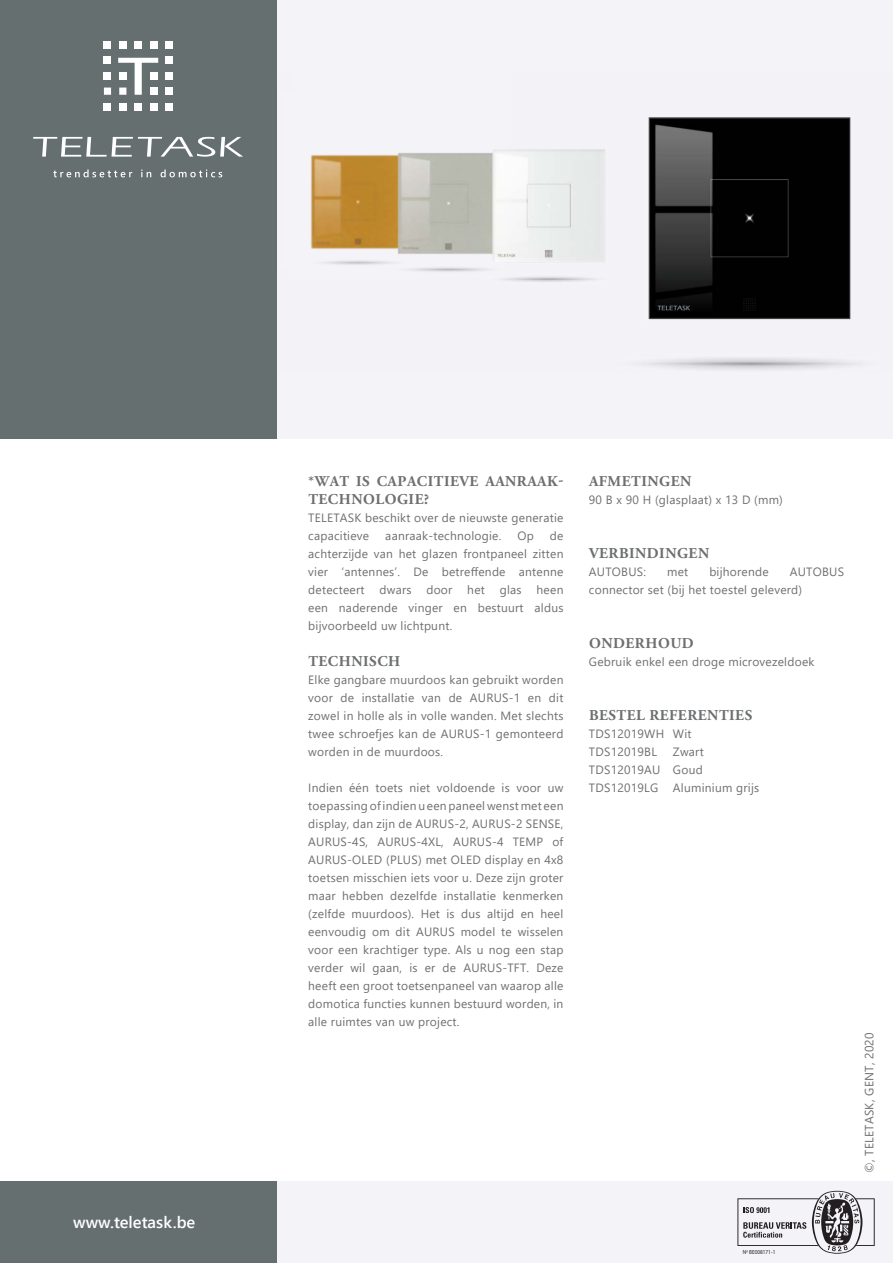
<style>
.page{position:relative;width:893px;height:1263px;background:#fff}
.page>*{position:absolute;margin:0;border:0;box-sizing:border-box;transform-origin:0 0}
.t1{font:600 16.5px "Segoe UI";color:#fff}
.t2{font:700 15px/18px "Adobe Garamond Pro";letter-spacing:.035em;color:#6d6f71}
.t3{font:12px/18px "Segoe UI";letter-spacing:.02em;color:#6d6f71}
.t4{font:condensed 5.85px "Helvetica";color:#231f20;scale:.9 1}
</style>
<div class="page">
<div style="left:276px;top:0;width:617px;height:438px;background:#f4f3f8"></div>
<div style="left:276px;top:1181px;width:617px;height:82px;background:#f4f3f8"></div>
<div style="left:0;top:0;width:276px;height:438px;background:#656f70"></div>
<div style="left:0;top:1181px;width:276px;height:82px;background:#656f70"></div>
<svg style="left:53px;top:169px;width:79px;height:8px"></svg>
<svg style="left:141px;top:170px;width:10px;height:7px"></svg>
<svg style="left:161px;top:169px;width:61px;height:8px"></svg>
<div style="left:165px;top:41px;width:7px;height:7px;background:#fff"></div>
<div style="left:165px;top:57px;width:7px;height:7px;background:#fff"></div>
<div style="left:165px;top:72px;width:7px;height:7px;background:#fff"></div>
<div style="left:165px;top:88px;width:7px;height:7px;background:#fff"></div>
<div style="left:165px;top:103px;width:7px;height:7px;background:#fff"></div>
<div style="left:150px;top:41px;width:7px;height:7px;background:#fff"></div>
<div style="left:150px;top:103px;width:7px;height:7px;background:#fff"></div>
<div style="left:135px;top:41px;width:7px;height:7px;background:#fff"></div>
<div style="left:135px;top:103px;width:7px;height:7px;background:#fff"></div>
<div style="left:119px;top:41px;width:7px;height:7px;background:#fff"></div>
<svg style="left:118px;top:58px;width:40px;height:37px"></svg>
<div style="left:119px;top:72px;width:7px;height:7px;background:#fff"></div>
<div style="left:119px;top:88px;width:7px;height:7px;background:#fff"></div>
<div style="left:119px;top:103px;width:7px;height:7px;background:#fff"></div>
<div style="left:104px;top:41px;width:7px;height:7px;background:#fff"></div>
<div style="left:104px;top:57px;width:7px;height:7px;background:#fff"></div>
<div style="left:104px;top:72px;width:7px;height:7px;background:#fff"></div>
<div style="left:104px;top:88px;width:7px;height:7px;background:#fff"></div>
<div style="left:104px;top:103px;width:7px;height:7px;background:#fff"></div>
<svg style="left:33px;top:137px;width:210px;height:20px"></svg>
<svg style="left:737px;top:1191px;width:138px;height:63px"></svg>
<img style="left:276px;top:72px;width:582px;height:301px">
<h1 class="t1" style="left:73px;top:1209px;width:124px">www.teletask.be</h1>
<p class="t2" style="left:308px;top:473px;width:257px">*WAT IS CAPACITIEVE AANRAAK-<br>TECHNOLOGIE?</p>
<p class="t3" style="left:308px;top:509px;width:257px">TELETASK beschikt over de nieuwste generatie capacitieve</p>
<p class="t3" style="left:308px;top:527px;width:257px;text-align:justify;text-indent:242px">de achterzijde van het glazen frontpaneel zitten vier ‘antennes’. De betreffende antenne detecteert dwars door het glas heen een naderende vinger en bestuurt aldus bijvoorbeeld uw lichtpunt.</p>
<p class="t2" style="left:308px;top:653px;width:93px">TECHNISCH</p>
<p class="t3" style="left:308px;top:671px;width:257px;text-align:justify">Elke gangbare muurdoos kan gebruikt worden voor de installatie van de AURUS-1 en dit zowel in holle als in volle wanden. Met slechts twee schroefjes kan de AURUS-1 gemonteerd worden in de muurdoos.</p>
<p class="t3" style="left:308px;top:779px;width:257px;text-align:justify">Indien één toets niet voldoende is voor uw toepassing of indien u een paneel wenst met een display, dan zijn de AURUS-2, AURUS-2 SENSE, AURUS-4S, AURUS-4XL, AURUS-4 TEMP of AURUS-OLED (PLUS) met OLED display en 4x8 toetsen misschien iets voor u. Deze zijn groter maar hebben dezelfde installatie kenmerken (zelfde muurdoos). Het is dus altijd en heel eenvoudig om dit AURUS model te wisselen voor een krachtiger type. Als u nog een stap verder wil gaan, is er de AURUS-TFT. Deze heeft een groot toetsenpaneel van waarop alle domotica functies kunnen bestuurd worden, in alle ruimtes van uw project.</p>
<p class="t3" style="left:385px;top:527px;width:118px">aanraak-technologie.</p>
<p class="t3" style="left:517px;top:527px;width:18px">Op</p>
<p class="t2" style="left:589px;top:473px;width:104px">AFMETINGEN</p>
<p class="t3" style="left:589px;top:491px;width:195px">90 B x 90 H (glasplaat) x 13 D (mm)</p>
<p class="t2" style="left:589px;top:545px;width:122px">VERBINDINGEN</p>
<p class="t3" style="left:589px;top:563px;width:59px">AUTOBUS:</p>
<p class="t3" style="left:667px;top:563px;width:23px">met</p>
<p class="t3" style="left:709px;top:563px;width:61px">bijhorende</p>
<p class="t3" style="left:589px;top:563px;width:257px;text-indent:201px">AUTOBUS connector set (bij het toestel geleverd)</p>
<p class="t2" style="left:589px;top:635px;width:106px">ONDERHOUD</p>
<p class="t3" style="left:589px;top:653px;width:227px">Gebruik enkel een droge microvezeldoek</p>
<p class="t2" style="left:589px;top:707px;width:165px">BESTEL REFERENTIES</p>
<p class="t3" style="left:589px;top:725px;width:104px">TDS12019WH Wit<br>TDS12019BL</p>
<p class="t3" style="left:589px;top:743px;width:172px;text-indent:84px">Zwart<br>TDS12019AU Goud<br>TDS12019LG Aluminium grijs</p>
<p class="t3" style="left:860px;top:1173px;width:142px;rotate:-90deg">©, TELETASK, GENT, 2020</p>
<p class="t4" style="left:743px;top:1248px;width:38px">Nº BE008171-1</p>
</div>
